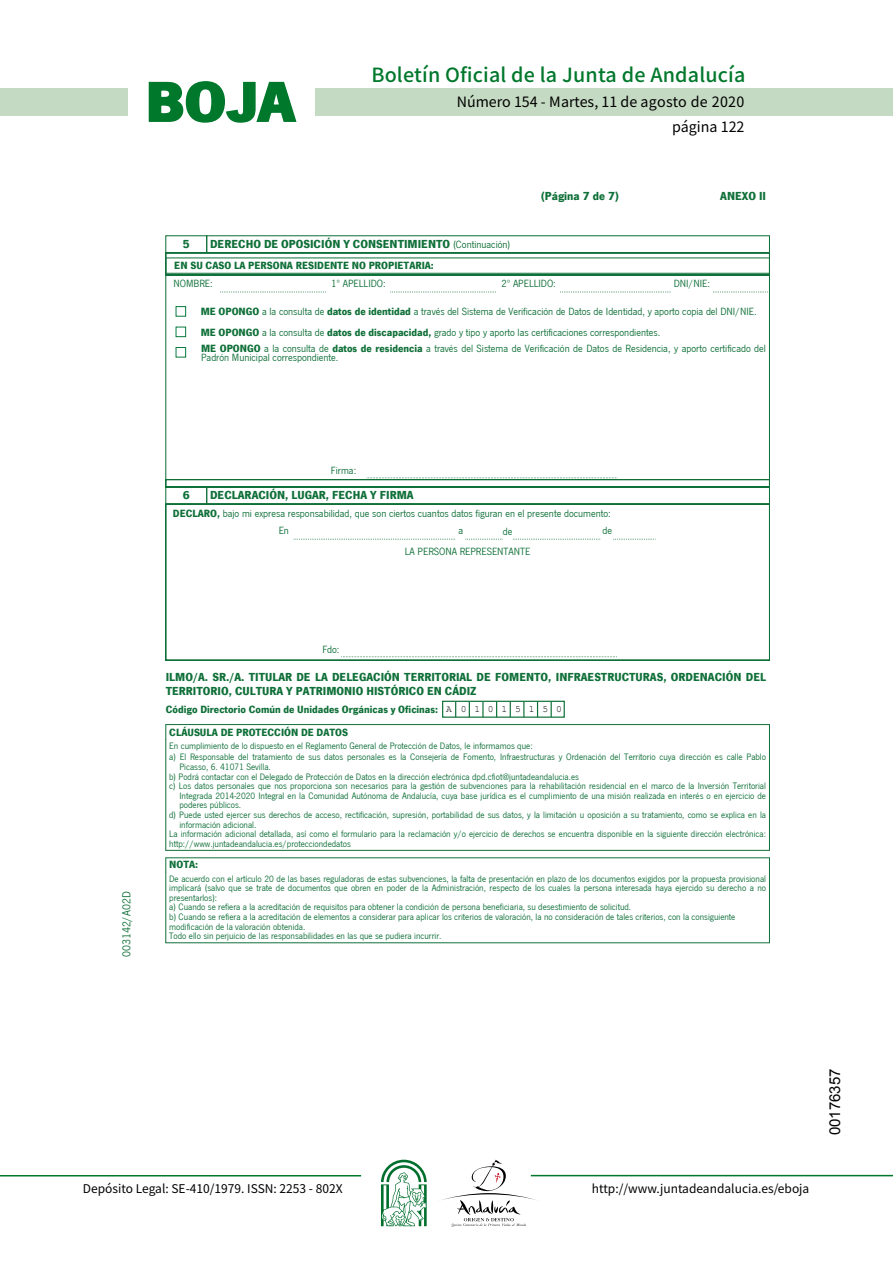
<style>
.page{position:relative;width:893px;height:1263px;background:#fff}
.page>*{position:absolute;margin:0;border:0;box-sizing:border-box;transform-origin:0 0}
.t1{font:700 57.75px "News Got T";color:#00782c;scale:1.14 1}
.t2{font:500 19.5px "Noto Sans HK";letter-spacing:.01em;color:#00782c}
.t3{font:15px "Arial";color:#000}
.t4{font:14.25px/24.5px "Noto Sans HK";color:#000;text-align:right}
.t5{font:700 12px/14.4px "News Got T";color:#107039}
.t6{font:12px "Noto Sans HK";color:#000}
.t7{font:12px "News Got T";color:#107039}
.t8{font:10.8px/20.4px "News Got T";color:#107039}
.t9{font:700 10.8px/22.8px "News Got T";color:#107039}
.t10{font:9.6px/9.6px "News Got T";color:#107039}
.t11{font:9.6px "Courier New";letter-spacing:.82em;color:#000}
.s1{font-weight:400;font-size:10.8px}
.s2{font-weight:700}
</style>
<div class="page">
<div style="left:315px;top:88px;width:577px;height:28px;background:#c5dac3"></div>
<div style="left:0;top:88px;width:128px;height:28px;background:#c5dac3"></div>
<hr style="left:0;top:1175px;width:361px;height:1px;background:#00782c">
<hr style="left:531px;top:1175px;width:361px;height:1px;background:#00782c">
<svg style="left:148px;top:81px;width:149px;height:42px"></svg>
<svg style="left:442px;top:1160px;width:100px;height:67px"></svg>
<svg style="left:381px;top:1160px;width:45px;height:66px"></svg>
<svg style="left:165px;top:252px;width:605px;height:22px"></svg>
<div style="left:165px;top:258px;width:604px;height:16px;border:1px solid #107039"></div>
<svg style="left:220px;top:292px;width:106px;height:1px"></svg>
<svg style="left:390px;top:292px;width:106px;height:1px"></svg>
<svg style="left:560px;top:292px;width:110px;height:1px"></svg>
<svg style="left:713px;top:292px;width:55px;height:1px"></svg>
<div style="left:176px;top:306px;width:10px;height:11px;border:1px solid #097a3e"></div>
<div style="left:176px;top:327px;width:10px;height:10px;border:1px solid #097a3e"></div>
<div style="left:176px;top:347px;width:10px;height:10px;border:1px solid #097a3e"></div>
<svg style="left:165px;top:478px;width:605px;height:25px"></svg>
<div style="left:206px;top:486px;width:564px;height:19px;border:1px solid #107039"></div>
<svg style="left:165px;top:503px;width:605px;height:158px"></svg>
<svg style="left:294px;top:539px;width:162px;height:1px"></svg>
<svg style="left:465px;top:539px;width:37px;height:1px"></svg>
<svg style="left:513px;top:539px;width:88px;height:1px"></svg>
<svg style="left:613px;top:539px;width:42px;height:1px"></svg>
<svg style="left:341px;top:657px;width:276px;height:1px"></svg>
<hr style="left:165px;top:724px;width:604px;height:1px;background:#107039">
<svg style="left:769px;top:724px;width:1px;height:15px"></svg>
<svg style="left:165px;top:724px;width:1px;height:15px"></svg>
<hr style="left:165px;top:850px;width:604px;height:1px;background:#107039">
<hr style="left:769px;top:739px;width:1px;height:112px;background:#107039">
<hr style="left:165px;top:739px;width:1px;height:112px;background:#107039">
<hr style="left:165px;top:858px;width:604px;height:1px;background:#107039">
<svg style="left:769px;top:858px;width:1px;height:14px"></svg>
<svg style="left:165px;top:858px;width:1px;height:14px"></svg>
<hr style="left:165px;top:943px;width:604px;height:1px;background:#107039">
<hr style="left:769px;top:872px;width:1px;height:71px;background:#107039">
<hr style="left:165px;top:872px;width:1px;height:71px;background:#107039">
<div style="left:442px;top:701px;width:123px;height:17px;border:1px solid #107039"></div>
<svg style="left:455px;top:702px;width:1px;height:15px"></svg>
<svg style="left:468px;top:702px;width:2px;height:15px"></svg>
<svg style="left:482px;top:702px;width:1px;height:15px"></svg>
<svg style="left:496px;top:702px;width:1px;height:15px"></svg>
<svg style="left:509px;top:702px;width:2px;height:15px"></svg>
<svg style="left:523px;top:702px;width:1px;height:15px"></svg>
<svg style="left:537px;top:702px;width:1px;height:15px"></svg>
<svg style="left:550px;top:702px;width:1px;height:15px"></svg>
<h1 class="t1" style="left:145px;top:68px;width:133px">BOJA</h1>
<h2 class="t2" style="left:371px;top:64px;width:375px">Boletín Oficial de la Junta de Andalucía</h2>
<h3 class="t4" style="left:457px;top:90px;width:289px">Número 154 - Martes, 11 de agosto de 2020 página 122</h3>
<p class="t5" style="left:541px;top:189px;width:80px">(Página 7 de 7)</p>
<p class="t5" style="left:720px;top:188px;width:47px">ANEXO II</p>
<p class="t5" style="left:183px;top:237px;width:8px">5</p>
<p class="t5" style="left:210px;top:237px;width:302px">DERECHO DE OPOSICIÓN Y CONSENTIMIENTO <span class="s1">(Continuación)</span></p>
<p class="t9" style="left:174px;top:254px;width:261px">EN SU CASO LA PERSONA RESIDENTE NO PROPIETARIA:</p>
<p class="t8" style="left:173px;top:274px;width:41px">NOMBRE:</p>
<p class="t8" style="left:331px;top:274px;width:56px">1º APELLIDO:</p>
<p class="t8" style="left:501px;top:274px;width:56px">2º APELLIDO:</p>
<p class="t8" style="left:673px;top:274px;width:38px">DNI/NIE:</p>
<p class="t8" style="left:201px;top:302px;width:557px"><span class="s2">ME OPONGO</span> a la consulta de <span class="s2">datos de identidad</span> a través del Sistema de Verificación de Datos de Identidad, y aporto copia del DNI/NIE.<br><span class="s2">ME OPONGO</span> a la consulta de <span class="s2">datos de discapacidad,</span> grado y tipo y aporto las certificaciones correspondientes.</p>
<p class="t8" style="left:201px;top:343px;width:566px;line-height:9.6px"><span class="s2">ME OPONGO</span> a la consulta de <span class="s2">datos de residencia</span> a través del Sistema de Verificación de Datos de Residencia, y aporto certificado del<br>Padrón Municipal correspondiente.</p>
<p class="t8" style="left:331px;top:460px;width:27px">Firma:</p>
<p class="t5" style="left:183px;top:488px;width:8px">6</p>
<p class="t5" style="left:210px;top:488px;width:205px">DECLARACIÓN, LUGAR, FECHA Y FIRMA</p>
<p class="t8" style="left:279px;top:504px;width:333px;line-height:17.9px;text-indent:-106px"><span class="s2">DECLARO,</span> bajo mi expresa responsabilidad, que son ciertos cuantos datos figuran en el presente documento:<br>En</p>
<p class="t8" style="left:458px;top:521px;width:6px">a</p>
<p class="t8" style="left:503px;top:521px;width:11px">de</p>
<p class="t8" style="left:602px;top:521px;width:11px">de</p>
<p class="t8" style="left:405px;top:541px;width:127px">LA PERSONA REPRESENTANTE</p>
<p class="t7" style="left:120px;top:957px;width:67px;rotate:-90deg">003142/A02D</p>
<p class="t8" style="left:322px;top:639px;width:19px">Fdo:</p>
<p class="t5" style="left:166px;top:669px;width:601px">ILMO/A. SR./A. TITULAR DE LA DELEGACIÓN TERRITORIAL DE FOMENTO, INFRAESTRUCTURAS, ORDENACIÓN DEL<br>TERRITORIO, CULTURA Y PATRIMONIO HISTÓRICO EN CÁDIZ</p>
<p class="t9" style="left:169px;top:698px;width:270px;text-indent:-3px">Código Directorio Común de Unidades Orgánicas y Oficinas:<br>CLÁUSULA DE PROTECCIÓN DE DATOS</p>
<p class="t10" style="left:169px;top:740px;width:598px;line-height:11.6px">En cumplimiento de lo dispuesto en el Reglamento General de Protección de Datos, le informamos que:<br>a) El Responsable del tratamiento de sus datos personales es la Consejería de Fomento, Infraestructuras y Ordenación del Territorio cuya dirección es calle Pablo</p>
<p class="t10" style="left:179px;top:762px;width:93px">Picasso, 6. 41071 Sevilla.</p>
<p class="t10" style="left:169px;top:772px;width:411px">b) Podrá contactar con el Delegado de Protección de Datos en la dirección electrónica dpd.cfiot@juntadeandalucia.es</p>
<p class="t10" style="left:169px;top:781px;width:598px">c) Los datos personales que nos proporciona son necesarios para la gestión de subvenciones para la rehabilitación residencial en el marco de la Inversión Territorial</p>
<p class="t10" style="left:179px;top:791px;width:588px">Integrada 2014-2020 Integral en la Comunidad Autónoma de Andalucía, cuya base jurídica es el cumplimiento de una misión realizada en interés o en ejercicio de</p>
<p class="t10" style="left:179px;top:801px;width:63px">poderes públicos.</p>
<p class="t10" style="left:169px;top:810px;width:598px">d) Puede usted ejercer sus derechos de acceso, rectificación, supresión, portabilidad de sus datos, y la limitación u oposición a su tratamiento, como se explica en la</p>
<p class="t10" style="left:179px;top:820px;width:78px">información adicional.</p>
<p class="t10" style="left:169px;top:829px;width:598px">La información adicional detallada, así como el formulario para la reclamación y/o ejercicio de derechos se encuentra disponible en la siguiente dirección electrónica:</p>
<p class="t10" style="left:169px;top:839px;width:183px">http://www.juntadeandalucia.es/protecciondedatos</p>
<p class="t9" style="left:169px;top:853px;width:30px">NOTA:</p>
<p class="t10" style="left:169px;top:874px;width:598px">De acuerdo con el artículo 20 de las bases reguladoras de estas subvenciones, la falta de presentación en plazo de los documentos exigidos por la propuesta provisional implicará (salvo que se trate de documentos que obren en poder de la Administración, respecto de los cuales la persona interesada haya ejercido su derecho a no presentarlos):<br>a) Cuando se refiera a la acreditación de requisitos para obtener la condición de persona beneficiaria, su desestimiento de solicitud.<br>b) Cuando se refiera a la acreditación de elementos a considerar para aplicar los criterios de valoración, la no consideración de tales criterios, con la consiguiente modificación de la valoración obtenida.<br>Todo ello sin perjuicio de las responsabilidades en las que se pudiera incurrir.</p>
<p class="t11" style="left:446px;top:703px;width:117px">A01015150</p>
<p class="t6" style="left:83px;top:1181px;width:261px">Depósito Legal: SE-410/1979. ISSN: 2253 - 802X</p>
<p class="t6" style="left:592px;top:1181px;width:219px">http://www.juntadeandalucia.es/eboja</p>
<h3 class="t3" style="left:825px;top:1135px;width:68px;rotate:-90deg">00176357</h3>
</div>
